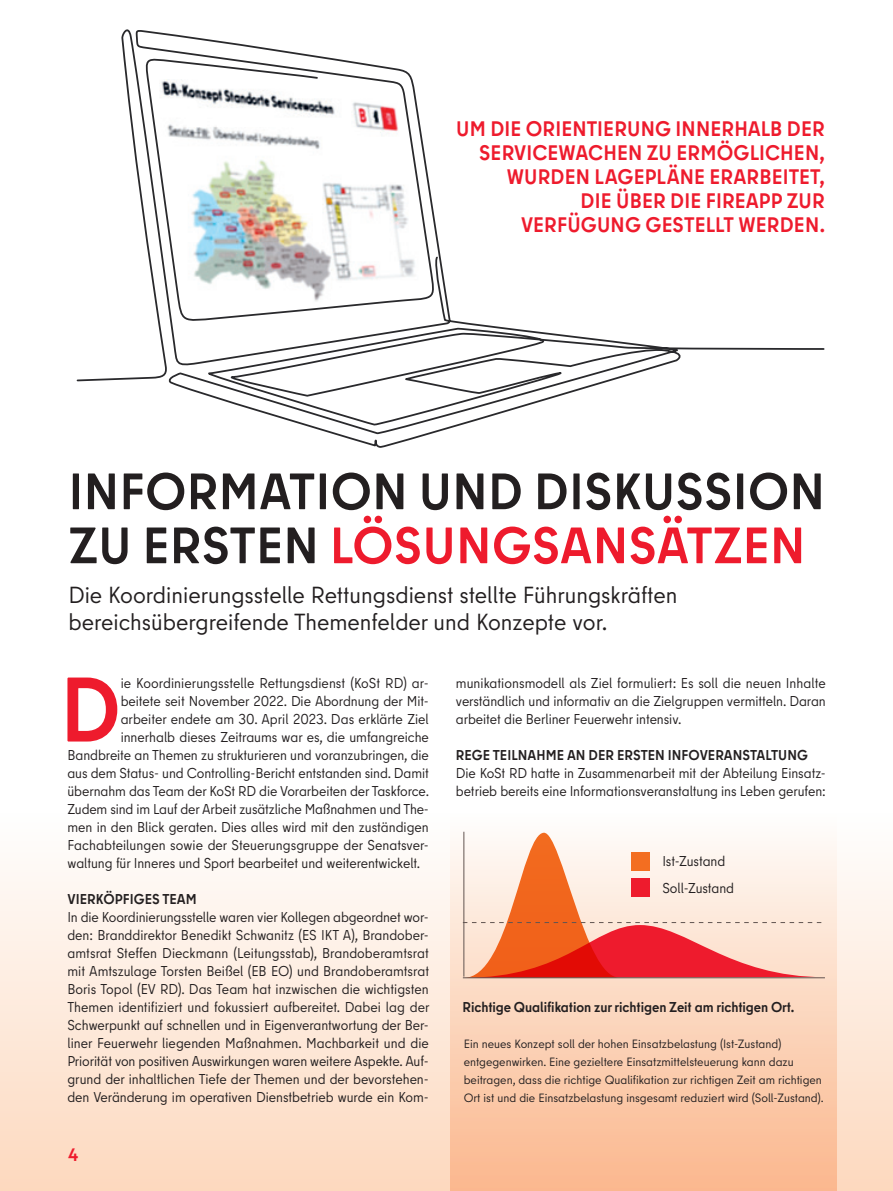
<style>
.page{position:relative;width:893px;height:1191px;background:#fff}
.page>*{position:absolute;margin:0;border:0;box-sizing:border-box;transform-origin:0 0}
.Fließtext_Initial{font:700 91.35px "Berlin Type";color:#ee1b2d}
.Head_34_pt{font:700 51px/54px "Berlin Type";letter-spacing:.01em;color:#231f20}
.Subhead{font:23.25px/27px "Berlin Type";color:#231f20}
.ZITAT_versal{font:700 21px/24px "Berlin Type";letter-spacing:.01em;color:#ee1b2d;text-align:right}
.t1{font:700 18px "Berlin Type";color:#ee1b2d}
.Fließtext_eng{font:14.25px/18px "Berlin Type";letter-spacing:-.005em;color:#231f20;text-align:justify}
.Fließtext_Initial-2{font:14.25px "Berlin Type";letter-spacing:-.005em;color:#231f20}
.Zwischenhead{font:700 14.25px "Berlin Type";letter-spacing:.005em;color:#231f20}
.Fließtext_eng-2{font:700 14.25px "Berlin Type";letter-spacing:-.005em;color:#231f20}
.Zwischenhead-2{font:12px/18px "Berlin Type";color:#231f20}
.s1{color:#ee1b2d}
</style>
<div class="page">
<svg style="left:0;top:841px;width:893px;height:350px;background:#fce0cc"></svg>
<img style="left:76px;top:29px;width:664px;height:419px">
<img style="left:454px;top:831px;width:372px;height:158px">
<p class="ZITAT_versal" style="left:456px;top:117px;width:370px">UM DIE ORIENTIERUNG INNERHALB DER<br>SERVICEWACHEN ZU ERMÖGLICHEN,<br>WURDEN LAGEPLÄNE ERARBEITET,<br>DIE ÜBER DIE FIREAPP ZUR<br>VERFÜGUNG GESTELLT WERDEN.</p>
<h2 class="Head_34_pt" style="left:69px;top:465px;width:758px">INFORMATION UND DISKUSSION<br>ZU ERSTEN <span class="s1">LÖSUNGSANSÄTZEN</span></h2>
<p class="Subhead" style="left:68px;top:582px;width:611px">Die Koordinierungsstelle Rettungsdienst stellte Führungskräften bereichsübergreifende Themenfelder und Konzepte vor.</p>
<p class="Fließtext_Initial" style="left:60px;top:651px;width:62px">D</p>
<p class="Fließtext_Initial-2" style="left:121px;top:673px;width:310px">ie Koordinierungsstelle Rettungsdienst (KoSt RD) ar-</p>
<p class="Fließtext_Initial-2" style="left:121px;top:691px;width:310px">beitete seit November 2022. Die Abordnung der Mit-</p>
<p class="Fließtext_Initial-2" style="left:121px;top:709px;width:310px">arbeiter endete am 30. April 2023. Das erklärte Ziel</p>
<p class="Fließtext_Initial-2" style="left:121px;top:727px;width:310px">innerhalb dieses Zeitraums war es, die umfangreiche</p>
<p class="Fließtext_Initial-2" style="left:67px;top:745px;width:363px">Bandbreite an Themen zu strukturieren und voranzubringen, die</p>
<p class="Fließtext_Initial-2" style="left:67px;top:763px;width:363px">aus dem Status- und Controlling-Bericht entstanden sind. Damit</p>
<p class="Fließtext_Initial-2" style="left:67px;top:781px;width:363px">übernahm das Team der KoSt RD die Vorarbeiten der Taskforce.</p>
<p class="Fließtext_Initial-2" style="left:67px;top:799px;width:363px">Zudem sind im Lauf der Arbeit zusätzliche Maßnahmen und The-</p>
<p class="Fließtext_Initial-2" style="left:67px;top:817px;width:363px">men in den Blick geraten. Dies alles wird mit den zuständigen</p>
<p class="Fließtext_Initial-2" style="left:67px;top:835px;width:363px">Fachabteilungen sowie der Steuerungsgruppe der Senatsver-</p>
<p class="Fließtext_Initial-2" style="left:67px;top:853px;width:354px">waltung für Inneres und Sport bearbeitet und weiterentwickelt.</p>
<h3 class="Zwischenhead" style="left:68px;top:889px;width:131px">VIERKÖPFIGES TEAM</h3>
<p class="Fließtext_eng" style="left:67px;top:907px;width:364px">In die Koordinierungsstelle waren vier Kollegen abgeordnet wor&shy;den: Branddirektor Benedikt Schwanitz (ES IKT A), Brandober&shy;amtsrat Steffen Dieckmann (Leitungsstab), Brandoberamtsrat mit Amtszulage Torsten Beißel (EB EO) und Brandoberamtsrat Boris Topol (EV RD). Das Team hat inzwischen die wichtigsten Themen identifiziert und fokussiert aufbereitet. Dabei lag der Schwerpunkt auf schnellen und in Eigenverantwortung der Ber&shy;liner Feuerwehr liegenden Maßnahmen. Machbarkeit und die Priorität von positiven Auswirkungen waren weitere Aspekte. Auf&shy;grund der inhaltlichen Tiefe der Themen und der bevorstehen&shy;den Veränderung im operativen Dienstbetrieb wurde ein Kom-</p>
<p class="t1" style="left:68px;top:1143px;width:12px">4</p>
<p class="Fließtext_eng" style="left:456px;top:673px;width:371px">munikationsmodell als Ziel formuliert: Es soll die neuen Inhalte verständlich und informativ an die Zielgruppen vermitteln. Daran arbeitet die Berliner Feuerwehr intensiv.</p>
<h3 class="Zwischenhead" style="left:456px;top:745px;width:354px">REGE TEILNAHME AN DER ERSTEN INFOVERANSTALTUNG</h3>
<p class="Fließtext_eng" style="left:456px;top:763px;width:371px">Die KoSt RD hatte in Zusammenarbeit mit der Abteilung Einsatz&shy;betrieb bereits eine Informationsveranstaltung ins Leben gerufen:</p>
<p class="Fließtext_eng" style="left:662px;top:852px;width:64px">Ist-Zustand</p>
<p class="Fließtext_eng" style="left:662px;top:878px;width:73px">Soll-Zustand</p>
<p class="Fließtext_eng-2" style="left:463px;top:997px;width:333px">Richtige Qualifikation zur richtigen Zeit am richtigen Ort.</p>
<h3 class="Zwischenhead-2" style="left:464px;top:1034px;width:361px">Ein neues Konzept soll der hohen Einsatzbelastung (Ist-Zustand) entgegenwirken. Eine gezieltere Einsatzmittelsteuerung kann dazu beitragen, dass die richtige Qualifikation zur richtigen Zeit am richtigen Ort ist und die Einsatzbelastung insgesamt reduziert wird (Soll-Zustand).</h3>
</div>
